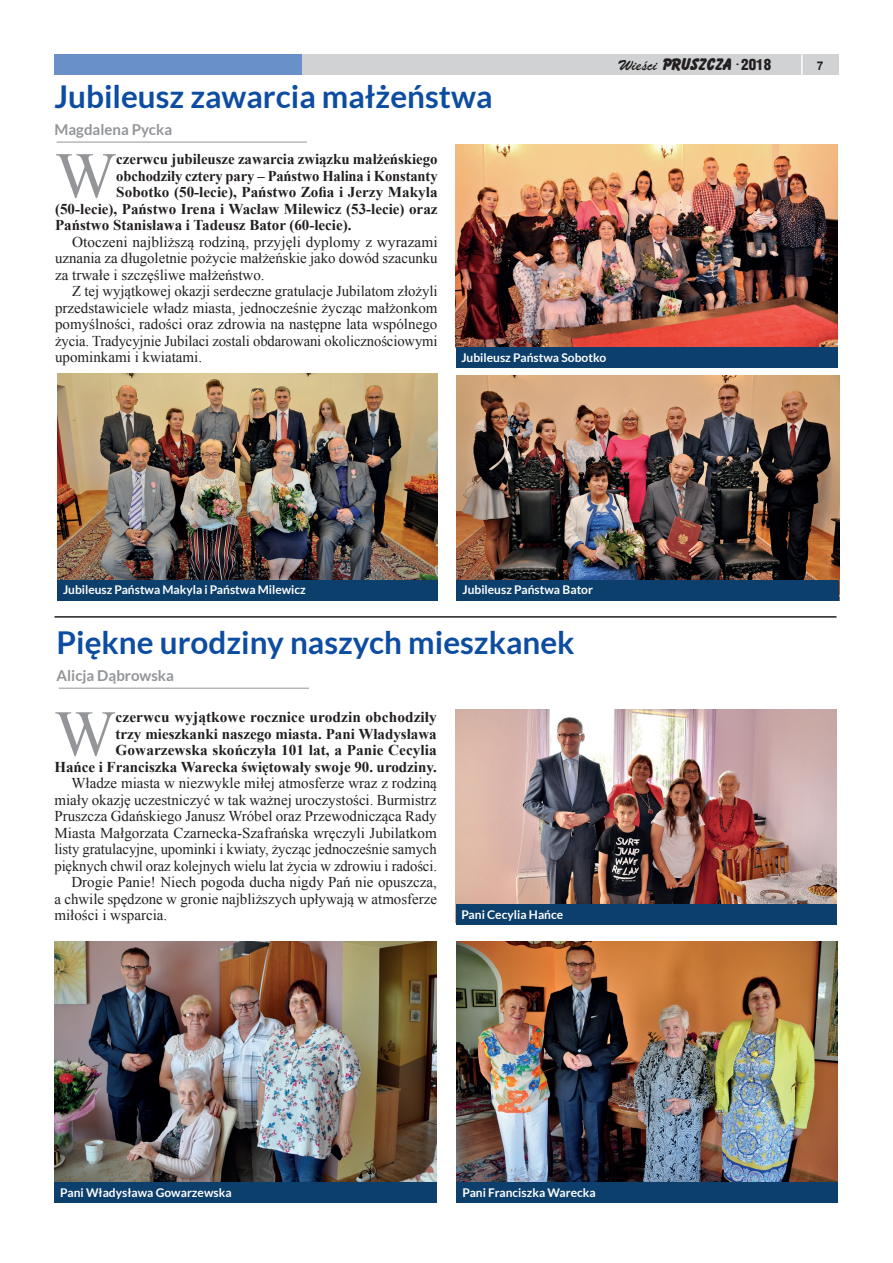
<style>
.page{position:relative;width:893px;height:1263px;background:#fff}
.page>*{position:absolute;margin:0;border:0;box-sizing:border-box;transform-origin:0 0}
.t1{font:64.8px "Times New Roman";color:#939598}
.t2{font:700 31.5px "Lato";color:#0d4da1}
.t3{font:15px/16.5px "Times New Roman";color:#231f20;text-align:justify}
.t4{font:700 15px/16.5px "Times New Roman";color:#231f20;text-align:right}
.t5{font:700 15px "Lato";color:#939598}
.t6{font:700 15px "Bassoon";color:#231f20}
.t7{font:700 12px "Lato";color:#fff}
.t8{font:700 12px "Arial";color:#231f20}
.s1{font-family:"Brush Scr DEE";font-weight:400}
.s2{font-family:"Switzerland Cond";font-weight:900}
</style>
<div class="page">
<div style="left:54px;top:54px;width:251px;height:21px;background:#6a90c9"></div>
<div style="left:303px;top:54px;width:536px;height:21px;background:#d1d2d4"></div>
<hr style="left:801px;top:54px;width:2px;height:21px;background:#fff">
<hr style="left:57px;top:142px;width:250px;height:1px;background:#939598">
<img style="left:456px;top:145px;width:381px;height:202px">
<div style="left:456px;top:347px;width:382px;height:21px;background:#0c3f6c"></div>
<hr style="left:59px;top:688px;width:250px;height:1px;background:#939598">
<hr style="left:54px;top:616px;width:782px;height:2px;background:#231f20">
<img style="left:55px;top:942px;width:382px;height:240px">
<img style="left:455px;top:710px;width:381px;height:213px">
<img style="left:457px;top:942px;width:381px;height:240px">
<img style="left:57px;top:374px;width:380px;height:206px">
<img style="left:457px;top:376px;width:382px;height:204px">
<div style="left:57px;top:580px;width:380px;height:21px;background:#0c3f6c"></div>
<div style="left:457px;top:580px;width:382px;height:21px;background:#0c3f6c"></div>
<div style="left:456px;top:904px;width:380px;height:21px;background:#0c3f6c"></div>
<div style="left:54px;top:1182px;width:383px;height:21px;background:#0c3f6c"></div>
<div style="left:457px;top:1182px;width:381px;height:21px;background:#0c3f6c"></div>
<h2 class="t2" style="left:54px;top:79px;width:440px">Jubileusz zawarcia małżeństwa</h2>
<p class="t5" style="left:54px;top:121px;width:119px">Magdalena Pycka</p>
<h1 class="t1" style="left:55px;top:132px;width:63px">W</h1>
<p class="t4" style="left:116px;top:150px;width:323px">czerwcu jubileusze zawarcia związku małżeńskiego</p>
<p class="t4" style="left:116px;top:167px;width:323px">obchodziły cztery pary – Państwo Halina i Konstanty</p>
<p class="t4" style="left:116px;top:183px;width:323px">Sobotko (50-lecie), Państwo Zofia i Jerzy Makyla</p>
<p class="t4" style="left:55px;top:200px;width:384px">(50-lecie), Państwo Irena i Wacław Milewicz (53-lecie) oraz</p>
<p class="t4" style="left:55px;top:216px;width:298px">Państwo Stanisława i Tadeusz Bator (60-lecie).</p>
<p class="t3" style="left:55px;top:233px;width:384px;text-indent:17px">Otoczeni najbliższą rodziną, przyjęli dyplomy z wyrazami uznania za długoletnie pożycie małżeńskie jako dowód szacunku za trwałe i szczęśliwe małżeństwo.</p>
<p class="t3" style="left:55px;top:283px;width:384px;text-indent:17px">Z tej wyjątkowej okazji serdeczne gratulacje Jubilatom złożyli przedstawiciele władz miasta, jednocześnie życząc małżonkom pomyślności, radości oraz zdrowia na następne lata wspólnego życia. Tradycyjnie Jubilaci zostali obdarowani okolicznościowymi upominkami i kwiatami.</p>
<p class="t7" style="left:461px;top:350px;width:146px">Jubileusz Państwa Sobotko</p>
<p class="t6" style="left:618px;top:54px;width:154px"><span class="s1">Wieœci</span> PRUSZCZA <sup>.</sup><span class="s2">2018</span></p>
<p class="t8" style="left:817px;top:57px;width:8px">7</p>
<p class="t7" style="left:63px;top:583px;width:244px">Jubileusz Państwa Makyla i Państwa Milewicz</p>
<p class="t7" style="left:462px;top:583px;width:132px">Jubileusz Państwa Bator</p>
<h2 class="t2" style="left:57px;top:625px;width:520px">Piękne urodziny naszych mieszkanek</h2>
<p class="t5" style="left:57px;top:667px;width:119px">Alicja Dąbrowska</p>
<h1 class="t1" style="left:54px;top:690px;width:63px">W</h1>
<p class="t4" style="left:54px;top:708px;width:384px">czerwcu wyjątkowe rocznice urodzin obchodziły<br>trzy mieszkanki naszego miasta. Pani Władysława Gowarzewska skończyła 101 lat, a Panie Cecylia<br>Hańce i Franciszka Warecka świętowały swoje 90. urodziny.</p>
<p class="t3" style="left:71px;top:775px;width:367px">Władze miasta w niezwykle miłej atmosferze wraz z rodziną</p>
<p class="t3" style="left:54px;top:791px;width:384px">miały okazję uczestniczyć w tak ważnej uroczystości. Burmistrz</p>
<p class="t3" style="left:54px;top:808px;width:384px">Pruszcza Gdańskiego Janusz Wróbel oraz Przewodnicząca Rady</p>
<p class="t3" style="left:54px;top:824px;width:384px">Miasta Małgorzata Czarnecka-Szafrańska wręczyli Jubilatkom</p>
<p class="t3" style="left:54px;top:841px;width:384px">listy gratulacyjne, upominki i kwiaty, życząc jednocześnie samych</p>
<p class="t3" style="left:54px;top:857px;width:384px">pięknych chwil oraz kolejnych wielu lat życia w zdrowiu i radości.</p>
<p class="t3" style="left:71px;top:874px;width:367px">Drogie Panie! Niech pogoda ducha nigdy Pań nie opuszcza,</p>
<p class="t3" style="left:54px;top:890px;width:384px">a chwile spędzone w gronie najbliższych upływają w atmosferze</p>
<p class="t3" style="left:54px;top:907px;width:114px">miłości i wsparcia.</p>
<p class="t7" style="left:461px;top:907px;width:103px">Pani Cecylia Hańce</p>
<p class="t7" style="left:60px;top:1185px;width:173px">Pani Władysława Gowarzewska</p>
<p class="t7" style="left:462px;top:1185px;width:135px">Pani Franciszka Warecka</p>
</div>
